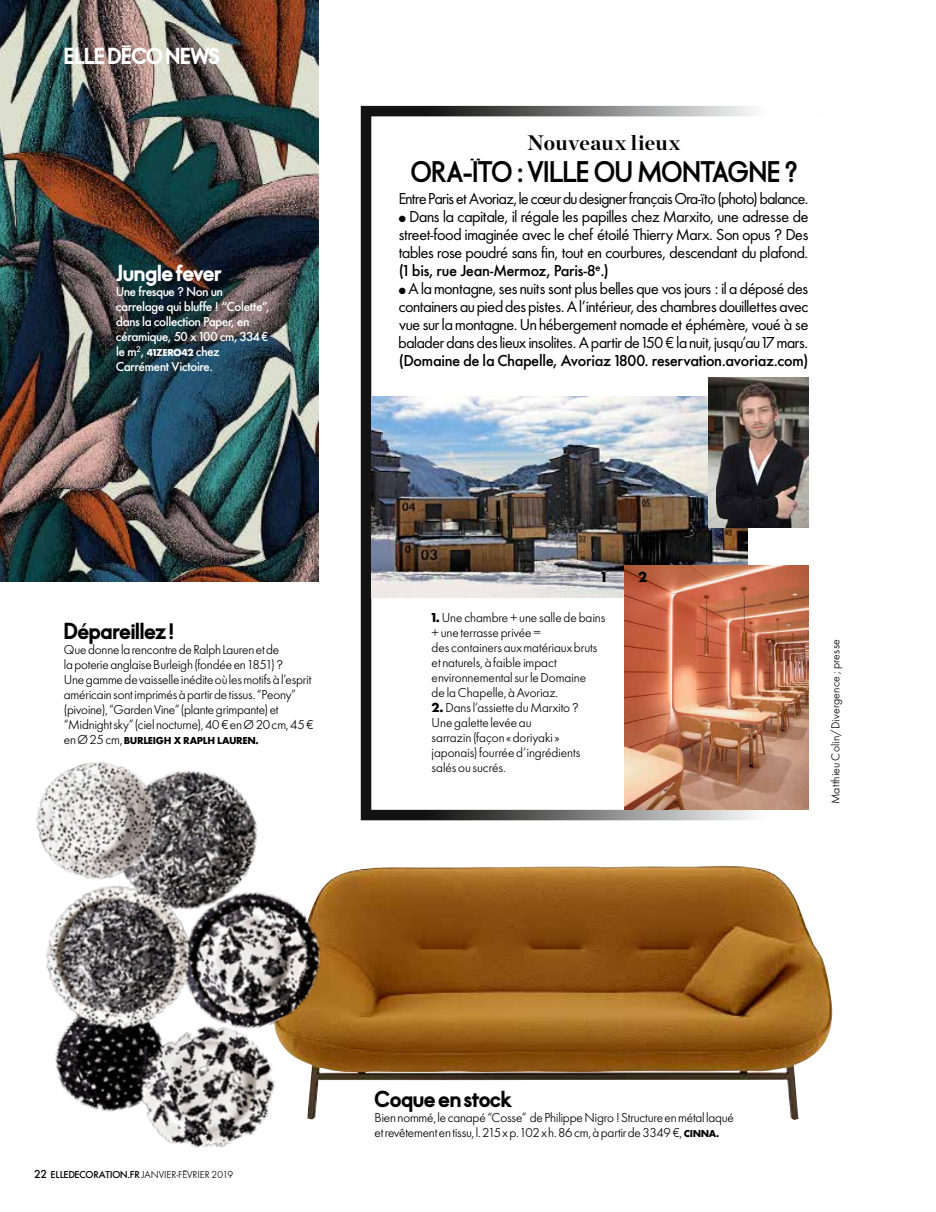
<style>
.page{position:relative;width:936px;height:1212px;background:#fff}
.page>*{position:absolute;margin:0;border:0;box-sizing:border-box;transform-origin:0 0}
.t1{font:700 27px "Elle Nova C Std";letter-spacing:-.015em;color:#000}
.t2{font:800 21px "Elle Nova C Std";letter-spacing:-.015em;color:#000}
.t3{font:800 21px "Elle Nova C Std";letter-spacing:-.015em;color:#fff}
.t4{font:700 21px "Chronicle Display";letter-spacing:.02em;color:#000}
.t5{font:16.5px/18px "Elle Gabor Std";letter-spacing:-.005em;color:#000;text-align:justify}
.t6{font:500 16.5px "Elle Gabor Std";letter-spacing:.005em;color:#000}
.t7{font:700 15px "Elle Gabor Std";color:#000}
.t8{font:13.5px/15px "Elle Gabor Std Text";letter-spacing:-.015em;color:#000}
.t9{font:500 13.5px/15px "Elle Gabor Std";letter-spacing:-.005em;color:#fff}
.t10{font:12px "Elle Gabor Std Text";letter-spacing:.02em;color:#000}
.t11{font:10.5px "Elle Gabor Std Text";color:#000}
.t12{font:700 10.5px "Elle Gabor Std";letter-spacing:-.025em;color:#000}
.s1{font-weight:700;font-size:10.5px}
.s2{font-family:"Elle Gabor Std Text";font-weight:400;font-size:13.5px}
.s3{font-weight:500}
.s4{font-family:"Elle Gabor Std";font-weight:700}
.s5{font-family:"Elle Gabor Std";font-weight:500;font-size:12px}
.s6{font-family:"Elle Gabor Std";font-weight:500}
.s7{font-family:"Elle Gabor Std";font-weight:700;font-size:10.5px}
</style>
<div class="page">
<img style="left:0;top:0;width:318px;height:581px">
<div style="left:361px;top:106px;width:471px;height:714px;border:10px solid #fff"></div>
<img style="left:371px;top:396px;width:376px;height:201px">
<img style="left:624px;top:565px;width:184px;height:244px">
<img style="left:443px;top:866px;width:389px;height:254px">
<img style="left:36px;top:653px;width:407px;height:495px">
<img style="left:708px;top:378px;width:100px;height:150px">
<h2 class="t3" style="left:64px;top:44px;width:157px">ELLE DÉCO NEWS</h2>
<h2 class="t3" style="left:116px;top:261px;width:107px">Jungle fever</h2>
<p class="t9" style="left:116px;top:284px;width:155px">Une fresque ? Non un carrelage qui bluffe ! “Colette”, dans la collection Paper, en céramique, 50 x 100 cm, 334€ le m<sup>2</sup>, <span class="s1">41ZERO42</span> chez<br>Carrément Victoire.</p>
<h2 class="t2" style="left:64px;top:619px;width:111px">Dépareillez !</h2>
<p class="t8" style="left:64px;top:642px;width:251px">Que donne la rencontre de Ralph Lauren et de<br>la poterie anglaise Burleigh (fondée en 1851)?<br>Une gamme de vaisselle inédite où les motifs à l’esprit américain sont imprimés à partir de tissus. “Peony” (pivoine), “Garden Vine” (plante grimpante) et “Midnight sky” (ciel nocturne), 40€ en Ø 20cm, 45€</p>
<p class="t12" style="left:64px;top:734px;width:196px"><span class="s2">en Ø 25cm,</span> BURLEIGH X RAPLH LAUREN.</p>
<h2 class="t4" style="left:527px;top:126px;width:154px">Nouveaux lieux</h2>
<h1 class="t1" style="left:410px;top:157px;width:388px">ORA-ÏTO : VILLE OU MONTAGNE ?</h1>
<p class="t5" style="left:398px;top:190px;width:411px">Entre Paris et Avoriaz, le cœur du designer français Ora-ïto (photo) balance.</p>
<p class="t5" style="left:398px;top:208px;width:411px">● Dans la capitale, il régale les papilles chez Marxito, une adresse de street-food imaginée avec le chef étoilé Thierry Marx. Son opus ? Des tables rose poudré sans fin, tout en courbures, descendant du plafond. <span class="s3">(1 bis, rue Jean-Mermoz, Paris-8</span><sup>e</sup><span class="s3">.)</span></p>
<p class="t5" style="left:398px;top:280px;width:411px">● A la montagne, ses nuits sont plus belles que vos jours : il a déposé des containers au pied des pistes. A l’intérieur, des chambres douillettes avec vue sur la montagne. Un hébergement nomade et éphémère, voué à se balader dans des lieux insolites. A partir de 150 € la nuit, jusqu’au 17 mars.</p>
<p class="t6" style="left:398px;top:351px;width:411px">(Domaine de la Chapelle, Avoriaz 1800. reservation.avoriaz.com)</p>
<p class="t7" style="left:601px;top:568px;width:6px">1</p>
<p class="t7" style="left:638px;top:568px;width:10px">2</p>
<p class="t8" style="left:431px;top:610px;width:175px"><span class="s4">1.</span> Une chambre + une salle de bains + une terrasse privée =<br>des containers aux matériaux bruts et naturels, à faible impact environnemental sur le Domaine<br>de la Chapelle, à Avoriaz.</p>
<p class="t8" style="left:431px;top:700px;width:150px"><span class="s4">2.</span> Dans l’assiette du Marxito?<br>Une galette levée au<br>sarrazin (façon « doriyaki » japonais) fourrée d’ingrédients salés ou sucrés.</p>
<p class="t10" style="left:829px;top:804px;width:167px;rotate:-90deg">Matthieu Colin/Divergence ; presse</p>
<p class="t11" style="left:34px;top:1169px;width:201px"><span class="s5">22</span> <span class="s6">ELLEDECORATION.FR</span> janvier-février 2019</p>
<h2 class="t2" style="left:374px;top:1086px;width:139px">Coque en stock</h2>
<p class="t8" style="left:374px;top:1110px;width:361px">Bien nommé, le canapé “Cosse” de Philippe N igro ! Structure en métal laqué et revêtement en tissu, l. 215 x p. 102 x h. 86 cm, à partir de 3349 €, <span class="s7">CINNA.</span></p>
</div>
